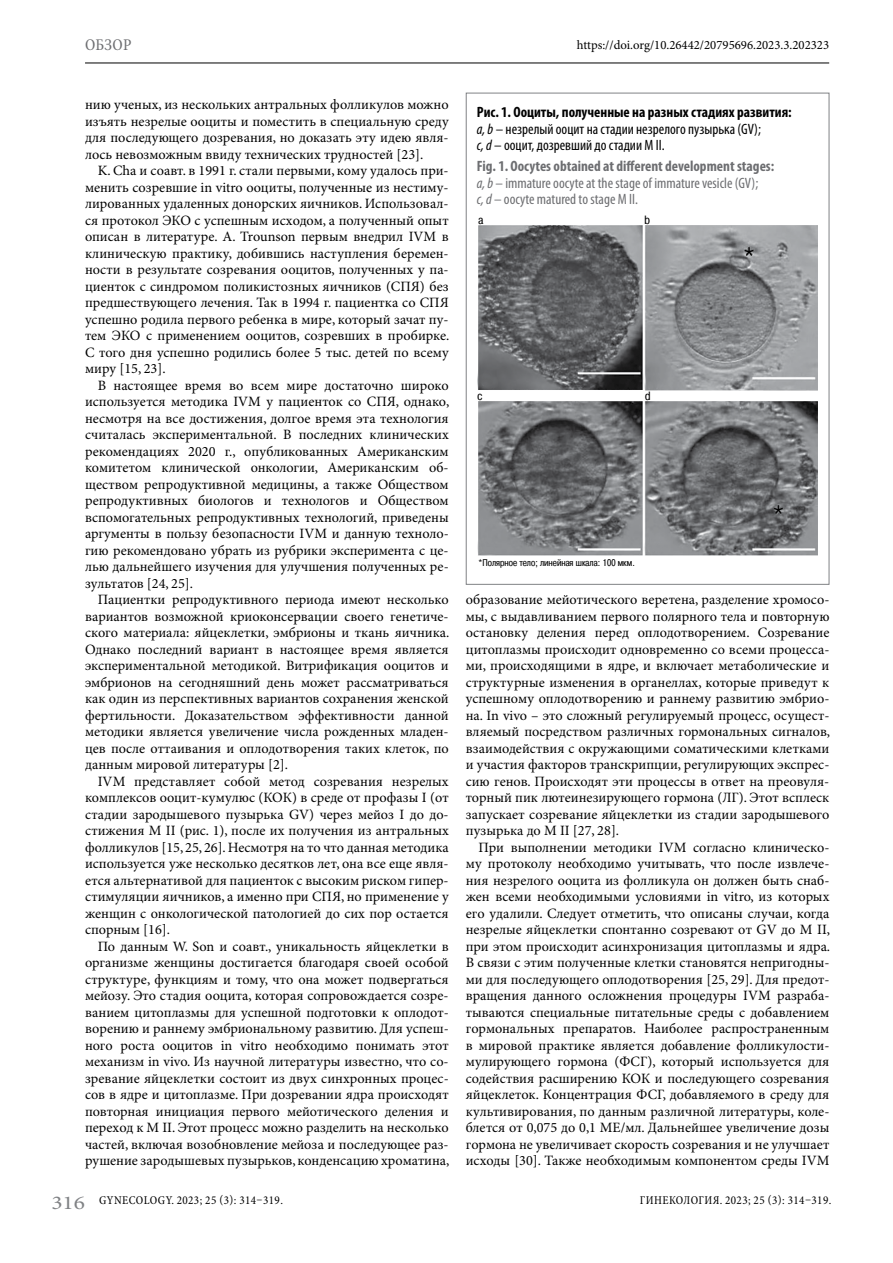
<style>
.page{position:relative;width:893px;height:1263px;background:#fff}
.page>*{position:absolute;margin:0;border:0;box-sizing:border-box;transform-origin:0 0}
.t1{font:27.45px "Pragmatica C";color:#000}
.t2{font:19.5px "Minion Pro";color:#808285;scale:1.2 1}
.t3{font:condensed 16.5px "Minion Pro";color:#6d6e71}
.t4{font:condensed 15px/16.5px "Myriad Pro";color:#6d6e71}
.t5{font:condensed 15px/16.5px "Myriad Pro";color:#000}
.t6{font:14.25px/16.5px "Minion Pro";color:#000;text-align:justify}
.t7{font:12.75px "Minion Pro";color:#000}
.t8{font:condensed 12px "Minion Pro";letter-spacing:.035em;color:#000}
.t9{font:12px "Pragmatica Cond C";color:#000}
.t10{font:9.75px "Pragmatica Cond C";color:#000}
.s1{font-weight:700}
.s2{font-style:italic}
</style>
<div class="page">
<hr style="left:85px;top:63px;width:744px;height:1px;background:#000">
<img style="left:477px;top:225px;width:341px;height:331px">
<p class="t3" style="left:85px;top:35px;width:21px">Обзор</p>
<p class="t7" style="left:577px;top:37px;width:254px">https://doi.org/10.26442/20795696.2023.3.202323</p>
<p class="t6" style="left:85px;top:97px;width:365px">нию ученых, из нескольких антральных фолликулов можно изъять незрелые ооциты и поместить в специальную среду для последующего дозревания, но доказать эту идею явля&shy;лось невозможным ввиду технических трудностей [23].</p>
<p class="t6" style="left:85px;top:163px;width:366px;text-indent:13px">K. Cha и соавт. в 1991 г. стали первыми, кому удалось при&shy;менить созревшие in vitro ооциты, полученные из нестиму&shy;лированных удаленных донорских яичников. Использовал&shy;ся протокол ЭКО с успешным исходом, а полученный опыт описан в литературе. А. Trounson первым внедрил IVM в клиническую практику, добившись наступления беремен&shy;ности в результате созревания ооцитов, полученных у па&shy;циенток с синдромом поликистозных яичников (СПЯ) без предшествующего лечения. Так в 1994 г. пациентка со СПЯ успешно родила первого ребенка в мире, который зачат пу&shy;тем ЭКО с применением ооцитов, созревших в пробирке.<br>С того дня успешно родились более 5 тыс. детей по всему миру [15, 23].</p>
<p class="t6" style="left:85px;top:378px;width:366px;text-indent:13px">В настоящее время во всем мире достаточно широко используется методика IVM у пациенток со СПЯ, однако, несмотря на все достижения, долгое время эта технология считалась экспериментальной. В последних клинических рекомендациях 2020 г., опубликованных Американским комитетом клинической онкологии, Американским об&shy;ществом репродуктивной медицины, а также Обществом репродуктивных биологов и технологов и Обществом вспомогательных репродуктивных технологий, приведены аргументы в пользу безопасности IVM и данную техноло&shy;гию рекомендовано убрать из рубрики эксперимента с це&shy;лью дальнейшего изучения для улучшения полученных ре&shy;зультатов [24, 25].</p>
<p class="t6" style="left:85px;top:592px;width:366px;text-indent:13px">Пациентки репродуктивного периода имеют несколько вариантов возможной криоконсервации своего генетиче&shy;ского материала: яйцеклетки, эмбрионы и ткань яичника.<br>Однако последний вариант в настоящее время является экспериментальной методикой. Витрификация ооцитов и эмбрионов на сегодняшний день может рассматриваться как один из перспективных вариантов сохранения женской фертильности. Доказательством эффективности данной методики является увеличение числа рожденных младен&shy;цев после оттаивания и оплодотворения таких клеток, по данным мировой литературы [2].</p>
<p class="t6" style="left:85px;top:774px;width:365px;text-indent:13px">IVM представляет собой метод созревания незрелых комплексов ооцит-кумулюс (КОК) в среде от профазы I (от стадии зародышевого пузырька GV) через мейоз I до до&shy;стижения M II (рис. 1), после их получения из антральных фолликулов [15, 25, 26]. Несмотря на то что данная методика используется уже несколько десятков лет, она все еще явля&shy;ется альтернативой для пациенток с высоким риском гипер&shy;стимуляции яичников, а именно при СПЯ, но применение у женщин с онкологической патологией до сих пор остается спорным [16].</p>
<p class="t6" style="left:85px;top:939px;width:366px;text-indent:13px">По данным W. Son и соавт., уникальность яйцеклетки в организме женщины достигается благодаря своей особой структуре, функциям и тому, что она может подвергаться мейозу. Это стадия ооцита, которая сопровождается созре&shy;ванием цитоплазмы для успешной подготовки к оплодот&shy;ворению и раннему эмбриональному развитию. Для успеш&shy;ного роста ооцитов in vitro необходимо понимать этот механизм in vivo. Из научной литературы известно, что со&shy;зревание яйцеклетки состоит из двух синхронных процес&shy;сов в ядре и цитоплазме. При дозревании ядра происходят повторная инициация первого мейотического деления и переход к М II. Этот процесс можно разделить на несколько частей, включая возобновление мейоза и последующее раз&shy;рушение зародышевых пузырьков, конденсацию хроматина,</p>
<p class="t5" style="left:477px;top:104px;width:316px"><span class="s1">Рис. 1. Ооциты, полученные на разных стадиях развития: </span><span class="s2">a, b</span> – незрелый ооцит на стадии незрелого пузырька (GV);<br><span class="s2">c, d</span> – ооцит, дозревший до стадии M II.</p>
<p class="t4" style="left:477px;top:158px;width:299px"><span class="s1">Fig. 1. Oocytes obtained at different development stages: </span><span class="s2">a, b</span> – immature oocyte at the stage of immature vesicle (GV);<br><span class="s2">c, d</span> – oocyte matured to stage M II.</p>
<p class="t9" style="left:478px;top:213px;width:6px">a</p>
<p class="t9" style="left:645px;top:213px;width:7px">b</p>
<p class="t9" style="left:477px;top:389px;width:6px">c</p>
<p class="t9" style="left:645px;top:389px;width:7px">d</p>
<p class="t10" style="left:479px;top:557px;width:158px">*Полярное тело; линейная шкала: 100 мкм.</p>
<h1 class="t1" style="left:743px;top:242px;width:14px">*</h1>
<h1 class="t1" style="left:772px;top:501px;width:14px">*</h1>
<p class="t6" style="left:466px;top:592px;width:366px">образование мейотического веретена, разделение хромосо&shy;мы, с выдавливанием первого полярного тела и повторную остановку деления перед оплодотворением. Созревание цитоплазмы происходит одновременно со всеми процесса&shy;ми, происходящими в ядре, и включает метаболические и структурные изменения в органеллах, которые приведут к успешному оплодотворению и раннему развитию эмбрио&shy;на. In vivo – это сложный регулируемый процесс, осущест&shy;вляемый посредством различных гормональных сигналов, взаимодействия с окружающими соматическими клетками и участия факторов транскрипции, регулирующих экспрес&shy;сию генов. Происходят эти процессы в ответ на преовуля&shy;торный пик лютеинезирующего гормона (ЛГ). Этот всплеск запускает созревание яйцеклетки из стадии зародышевого пузырька до M II [27, 28].</p>
<p class="t6" style="left:466px;top:840px;width:366px;text-indent:13px">При выполнении методики IVM согласно клиническо&shy;му протоколу необходимо учитывать, что после извлече&shy;ния незрелого ооцита из фолликула он должен быть снаб&shy;жен всеми необходимыми условиями in vitro, из которых его удалили. Следует отметить, что описаны случаи, когда незрелые яйцеклетки спонтанно созревают от GV до M II, при этом происходит асинхронизация цитоплазмы и ядра.<br>В связи с этим полученные клетки становятся непригодны&shy;ми для последующего оплодотворения [25, 29]. Для предот&shy;вращения данного осложнения процедуры IVM разраба&shy;тываются специальные питательные среды с добавлением гормональных препаратов. Наиболее распространенным в мировой практике является добавление фолликулости&shy;мулирующего гормона (ФСГ), который используется для содействия расширению КОК и последующего созревания яйцеклеток. Концентрация ФСГ, добавляемого в среду для культивирования, по данным различной литературы, коле&shy;блется от 0,075 до 0,1 МЕ/мл. Дальнейшее увеличение дозы гормона не увеличивает скорость созревания и не улучшает исходы [30]. Также необходимым компонентом среды IVM</p>
<h2 class="t2" style="left:51px;top:1191px;width:30px">316</h2>
<p class="t8" style="left:99px;top:1193px;width:185px">GYNECOLOGY. 2023; 25 (3): 314–319.</p>
<p class="t8" style="left:640px;top:1193px;width:193px">ГИНЕКОЛОГИЯ. 2023; 25 (3): 314–319.</p>
</div>
